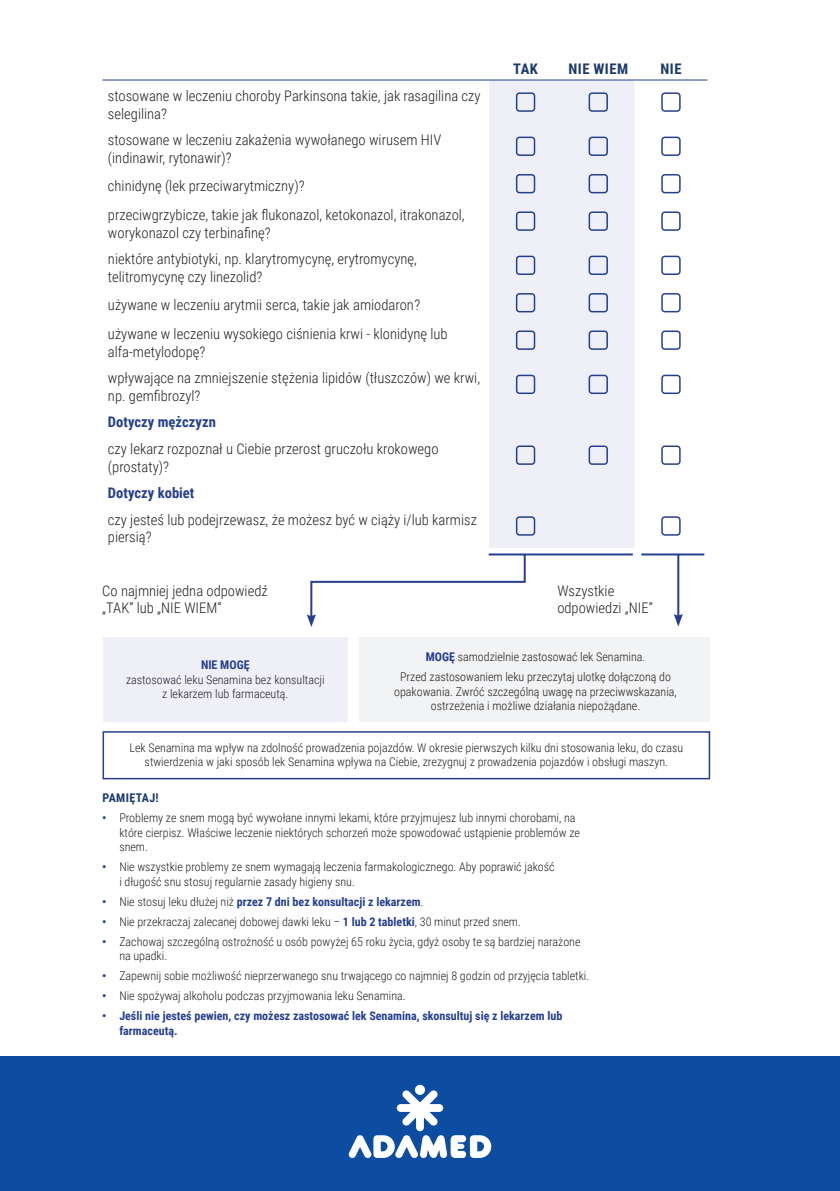
<style>
.page{position:relative;width:840px;height:1191px;background:#fff}
.page>*{position:absolute;margin:0;border:0;box-sizing:border-box;transform-origin:0 0}
.body_copy{font:300 14.6px/17.6px "Roboto Condensed";color:#231f20}
.body_copy-2{font:700 14.6px "Roboto Condensed";color:#253f8e}
.t1{font:700 14.6px "Roboto Condensed";letter-spacing:.035em;color:#1b3b6b}
.body_copy-3{font:300 12px/14.4px "Roboto Condensed";color:#231f20}
.body_reg{font:300 12px/14.4px "Roboto Condensed";color:#231f20;text-align:center}
.body_copy-4{font:700 12px/14.4px "Roboto Condensed";color:#253f8e}
.t2{font:700 12px "Roboto Condensed";letter-spacing:.035em;color:#1b3b6b}
.s1{color:#fff}
.s2{font-weight:700;color:#253f8e}
.s3{font-weight:300;color:#231f20}
</style>
<div class="page">
<div style="left:489px;top:80px;width:145px;height:468px;background:#eff0f7"></div>
<hr style="left:102px;top:79px;width:387px;height:1px;background:#253f8e">
<hr style="left:489px;top:79px;width:72px;height:1px;background:#253f8e">
<hr style="left:561px;top:79px;width:73px;height:1px;background:#253f8e">
<hr style="left:634px;top:79px;width:73px;height:1px;background:#253f8e">
<div style="left:515px;top:92px;width:20px;height:20px;border:2px solid #253f8e;border-radius:3px"></div>
<div style="left:588px;top:92px;width:19px;height:20px;border:2px solid #253f8e;border-radius:3px"></div>
<div style="left:661px;top:92px;width:19px;height:20px;border:2px solid #253f8e;border-radius:3px"></div>
<div style="left:515px;top:137px;width:20px;height:19px;border:2px solid #253f8e;border-radius:3px"></div>
<div style="left:588px;top:137px;width:19px;height:19px;border:2px solid #253f8e;border-radius:3px"></div>
<div style="left:661px;top:137px;width:19px;height:19px;border:2px solid #253f8e;border-radius:3px"></div>
<div style="left:515px;top:174px;width:20px;height:19px;border:2px solid #253f8e;border-radius:3px"></div>
<div style="left:588px;top:174px;width:19px;height:19px;border:2px solid #253f8e;border-radius:3px"></div>
<div style="left:661px;top:174px;width:19px;height:19px;border:2px solid #253f8e;border-radius:3px"></div>
<div style="left:515px;top:211px;width:20px;height:20px;border:2px solid #253f8e;border-radius:3px"></div>
<div style="left:588px;top:211px;width:19px;height:20px;border:2px solid #253f8e;border-radius:3px"></div>
<div style="left:661px;top:211px;width:19px;height:20px;border:2px solid #253f8e;border-radius:3px"></div>
<div style="left:515px;top:256px;width:20px;height:19px;border:2px solid #253f8e;border-radius:3px"></div>
<div style="left:588px;top:256px;width:19px;height:19px;border:2px solid #253f8e;border-radius:3px"></div>
<div style="left:661px;top:256px;width:19px;height:19px;border:2px solid #253f8e;border-radius:3px"></div>
<div style="left:515px;top:293px;width:20px;height:19px;border:2px solid #253f8e;border-radius:3px"></div>
<div style="left:588px;top:293px;width:19px;height:19px;border:2px solid #253f8e;border-radius:3px"></div>
<div style="left:661px;top:293px;width:19px;height:19px;border:2px solid #253f8e;border-radius:3px"></div>
<div style="left:515px;top:330px;width:20px;height:20px;border:2px solid #253f8e;border-radius:3px"></div>
<div style="left:588px;top:330px;width:19px;height:20px;border:2px solid #253f8e;border-radius:3px"></div>
<div style="left:661px;top:330px;width:19px;height:20px;border:2px solid #253f8e;border-radius:3px"></div>
<div style="left:515px;top:375px;width:20px;height:19px;border:2px solid #253f8e;border-radius:3px"></div>
<div style="left:588px;top:375px;width:19px;height:19px;border:2px solid #253f8e;border-radius:3px"></div>
<div style="left:661px;top:375px;width:19px;height:19px;border:2px solid #253f8e;border-radius:3px"></div>
<div style="left:515px;top:445px;width:20px;height:20px;border:2px solid #253f8e;border-radius:3px"></div>
<div style="left:588px;top:445px;width:19px;height:20px;border:2px solid #253f8e;border-radius:3px"></div>
<div style="left:661px;top:445px;width:19px;height:20px;border:2px solid #253f8e;border-radius:3px"></div>
<div style="left:515px;top:516px;width:20px;height:19px;border:2px solid #253f8e;border-radius:3px"></div>
<div style="left:661px;top:516px;width:19px;height:19px;border:2px solid #253f8e;border-radius:3px"></div>
<div style="left:103px;top:637px;width:244px;height:84px;background:#eff0f7"></div>
<div style="left:358px;top:637px;width:351px;height:84px;background:#f2f3f4"></div>
<hr style="left:488px;top:553px;width:144px;height:2px;background:#253f8e">
<hr style="left:641px;top:553px;width:63px;height:2px;background:#253f8e">
<svg style="left:306px;top:553px;width:220px;height:74px"></svg>
<hr style="left:677px;top:554px;width:2px;height:63px;background:#253f8e">
<svg style="left:673px;top:614px;width:9px;height:12px"></svg>
<div style="left:102px;top:731px;width:607px;height:48px;border:2px solid #253f8e"></div>
<div style="left:0;top:1056px;width:839px;height:135px;background:#0d4da1"></div>
<svg style="left:348px;top:1084px;width:143px;height:74px"></svg>
<p class="body_copy" style="left:108px;top:86px;width:374px">stosowane w leczeniu choroby Parkinsona takie, jak rasagilina czy selegilina?</p>
<p class="body_copy" style="left:108px;top:131px;width:334px">stosowane w leczeniu zakażenia wywołanego wirusem HIV (indinawir, rytonawir)?</p>
<p class="body_copy" style="left:108px;top:177px;width:198px">chinidynę (lek przeciwarytmiczny)?</p>
<p class="body_copy" style="left:108px;top:205px;width:358px">przeciwgrzybicze, takie jak flukonazol, ketokonazol, itrakonazol, worykonazol czy terbinafinę?</p>
<p class="body_copy" style="left:108px;top:250px;width:310px">niektóre antybiotyki, np. klarytromycynę, erytromycynę, telitromycynę czy linezolid?</p>
<p class="body_copy" style="left:108px;top:296px;width:314px">używane w leczeniu arytmii serca, takie jak<span class="s1">n</span>amiodaron<span class="s1">n</span>?</p>
<p class="body_copy" style="left:108px;top:324px;width:341px">używane w leczeniu wysokiego ciśnienia krwi - klonidynę lub alfa-metylodopę?</p>
<p class="body_copy" style="left:108px;top:369px;width:373px">wpływające na zmniejszenie stężenia lipidów (tłuszczów) we krwi, np. gemfibrozyl?</p>
<p class="body_copy-2" style="left:108px;top:412px;width:109px">Dotyczy mężczyzn</p>
<p class="body_copy" style="left:108px;top:439px;width:332px">czy lekarz rozpoznał u Ciebie przerost gruczołu krokowego (prostaty)?</p>
<p class="body_copy-2" style="left:108px;top:483px;width:88px">Dotyczy kobiet</p>
<p class="body_copy" style="left:108px;top:510px;width:370px">czy jesteś lub podejrzewasz, że możesz być w ciąży i/lub karmisz piersią?</p>
<p class="body_copy" style="left:102px;top:581px;width:167px">Co najmniej jedna odpowiedź „TAK” lub „NIE WIEM”</p>
<p class="t1" style="left:513px;top:59px;width:26px">TAK</p>
<p class="t1" style="left:568px;top:59px;width:61px">NIE WIEM</p>
<p class="t1" style="left:660px;top:59px;width:23px">NIE</p>
<p class="body_copy" style="left:557px;top:581px;width:97px">Wszystkie odpowiedzi „NIE”</p>
<p class="body_copy-4" style="left:201px;top:657px;width:50px">NIE MOGĘ</p>
<p class="body_copy-3" style="left:126px;top:672px;width:200px;text-align:center">zastosować leku Senamina bez konsultacji z lekarzem lub farmaceutą.</p>
<p class="body_reg" style="left:425px;top:649px;width:221px"><span class="s2">MOGĘ</span> samodzielnie zastosować lek Senamina.</p>
<p class="body_reg" style="left:394px;top:669px;width:284px">Przed zastosowaniem leku przeczytaj ulotkę dołączoną do opakowania. Zwróć szczególną uwagę na przeciwwskazania, ostrzeżenia i możliwe działania niepożądane.</p>
<p class="body_copy-3" style="left:129px;top:740px;width:555px;text-align:center">Lek Senamina ma wpływ na zdolność prowadzenia pojazdów. W okresie pierwszych kilku dni stosowania leku, do czasu stwierdzenia w jaki sposób lek Senamina wpływa na Ciebie, zrezygnuj z prowadzenia pojazdów i obsługi maszyn.</p>
<p class="t2" style="left:102px;top:789px;width:58px">PAMIĘTAJ!</p>
<p class="body_copy-3" style="left:119px;top:810px;width:462px;text-indent:-17px"><span class="s2">•</span> Problemy ze snem mogą być wywołane innymi lekami, które przyjmujesz lub innymi chorobami, na które cierpisz. Właściwe leczenie niektórych schorzeń może spowodować ustąpienie problemów ze snem.</p>
<p class="body_copy-3" style="left:119px;top:859px;width:436px;text-indent:-17px"><span class="s2">•</span> Nie wszystkie problemy ze snem wymagają leczenia farmakologicznego. Aby poprawić jakość i długość snu stosuj regularnie zasady higieny snu.</p>
<p class="body_copy-4" style="left:102px;top:893px;width:322px">• <span class="s3">Nie stosuj leku dłużej niż</span> przez 7 dni bez konsultacji z lekarzem<span class="s3">.</span></p>
<p class="body_copy-3" style="left:102px;top:913px;width:420px"><span class="s2">•</span> Nie przekraczaj zalecanej dobowej dawki leku – <span class="s2">1 lub 2 tabletki</span>, 30 minut przed snem.</p>
<p class="body_copy-3" style="left:119px;top:933px;width:462px;text-indent:-17px"><span class="s2">•</span> Zachowaj szczególną ostrożność u osób powyżej 65 roku życia, gdyż osoby te są bardziej narażone na upadki.</p>
<p class="body_copy-3" style="left:102px;top:968px;width:488px"><span class="s2">•</span> Zapewnij sobie możliwość nieprzerwanego snu trwającego co najmniej 8 godzin od przyjęcia tabletki.</p>
<p class="body_copy-3" style="left:102px;top:988px;width:305px"><span class="s2">•</span> Nie spożywaj alkoholu podczas przyjmowania leku Senamina.</p>
<p class="body_copy-4" style="left:119px;top:1008px;width:444px;text-indent:-17px">• Jeśli nie jesteś pewien, czy możesz zastosować lek Senamina, skonsultuj się z lekarzem lub farmaceutą.</p>
</div>
